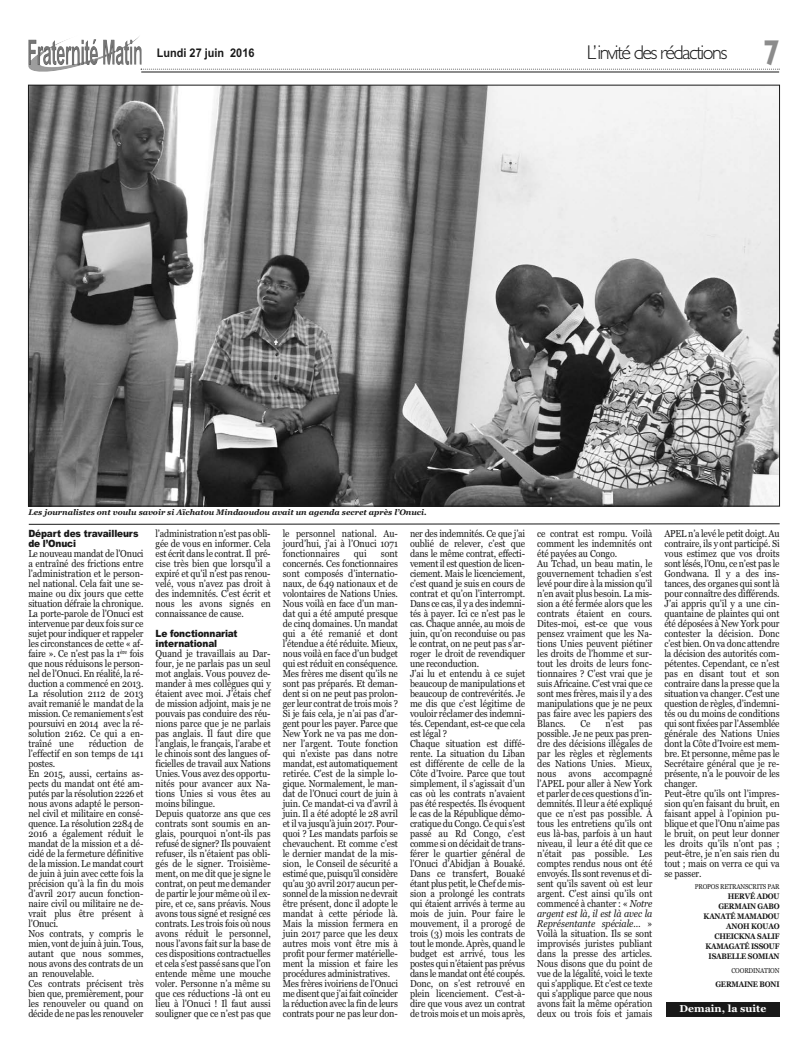
<style>
.page{position:relative;width:808px;height:1063px;background:#fff}
.page>*{position:absolute;margin:0;border:0;box-sizing:border-box;transform-origin:0 0}
.t1{font:300 20px "Gill Sans";letter-spacing:-.075em;color:#191919}
.t2{font:700 12px "Arial";color:#191919;scale:.91 1}
.t3{font:10px/10px "Georgia";letter-spacing:-.015em;color:#191919;scale:.9 1}
.t4{font:900 10px/10px "Arial";letter-spacing:-.015em;color:#191919;scale:.9 1}
.t5{font:700 10px "Georgia";color:#fff;scale:1.04 1}
.t6{font:700 8px/10px "Georgia";letter-spacing:-.025em;color:#191919;text-align:right;scale:.9 1}
.t7{font:italic 700 8px "Georgia";color:#191919}
.t8{font:7px "Georgia";letter-spacing:-.025em;color:#191919;scale:.9 1}
.s1{font-weight:700;font-size:36px;color:#8c8c8c}
.s2{font-style:italic}
</style>
<div class="page">
<img style="left:28px;top:40px;width:36px;height:27px">
<hr style="left:141px;top:71px;width:638px;height:1px;background:#191919">
<svg style="left:141px;top:69px;width:639px;height:1px"></svg>
<img style="left:30px;top:87px;width:748px;height:417px">
<svg style="left:29px;top:524px;width:751px;height:1px"></svg>
<div style="left:666px;top:1002px;width:114px;height:14px;background:#191919"></div>
<p class="t2" style="left:157px;top:46px;width:109px">Lundi 27 juin 2016</p>
<h1 class="t1" style="left:587px;top:40px;width:194px">L’invité des rédactions <span class="s1">7</span></h1>
<p class="t7" style="left:28px;top:508px;width:400px">Les journalistes ont voulu savoir si Aïchatou Mindaoudou avait un agenda secret après l’Onuci.</p>
<p class="t4" style="left:28px;top:528px;width:124px">Départ des travailleurs de l’Onuci</p>
<p class="t3" style="left:28px;top:548px;width:130px;text-align:justify">Le nouveau mandat de l’Onuci a entraîné des frictions entre l’administration et le person&shy;nel national. Cela fait une se&shy;maine ou dix jours que cette situation défraie la chronique.<br>La porte-parole de l’Onuci est intervenue par deux fois sur ce sujet pour indiquer et rappeler les circonstances de cette « af&shy;faire ». Ce n’est pas la 1<sup>ère</sup> fois que nous réduisons le person&shy;nel de l’Onuci. En réalité, la ré&shy;duction a commencé en 2013.<br>La résolution 2112 de 2013 avait remanié le mandat de la mission. Ce remaniement s’est poursuivi en 2014 avec la ré&shy;solution 2162. Ce qui a en&shy;traîné une</p>
<p class="t3" style="left:28px;top:738px;width:130px;text-indent:60px">réduction de l’effectif en son temps de 141 postes.<br>En 2015, aussi, certains as&shy;pects du mandat ont été am&shy;putés par la résolution 2226 et nous avons adapté le person&shy;nel civil et militaire en consé&shy;quence. La résolution 2284 de<br>2016 a également réduit le mandat de la mission et a dé&shy;cidé de la fermeture définitive de la mission. Le mandat court de juin à juin avec cette fois la précision qu’à la fin du mois d’avril 2017 aucun fonction&shy;naire civil ou militaire ne de&shy;vrait plus être présent à l’Onuci.<br>Nos contrats, y compris le mien, vont de juin à juin. Tous, autant que nous sommes, nous avons des contrats de un an renouvelable.<br>Ces contrats précisent très bien que, premièrement, pour les renouveler ou quand on décide de ne pas les renouveler</p>
<p class="t3" style="left:156px;top:529px;width:129px;text-align:justify">l’administration n’est pas obli&shy;gée de vous en informer. Cela est écrit dans le contrat. Il pré&shy;cise très bien que lorsqu’il a expiré et qu’il n’est pas renou&shy;velé, vous n’avez pas droit à des indemnités. C’est écrit et nous les avons signés en connaissance de cause.</p>
<p class="t4" style="left:156px;top:629px;width:93px">Le fonctionnariat international</p>
<p class="t3" style="left:156px;top:649px;width:130px">Quand je travaillais au Dar&shy;four, je ne parlais pas un seul mot anglais. Vous pouvez de&shy;mander à mes collègues qui y étaient avec moi. J’étais chef de mission adjoint, mais je ne pouvais pas conduire des réu&shy;nions parce que je ne parlais pas anglais. Il faut dire que l’anglais, le français, l’arabe et le chinois sont des langues of&shy;ficielles de travail aux Nations<br>Unies. Vous avez des opportu&shy;nités pour avancer aux Na&shy;tions Unies si vous êtes au moins bilingue.<br>Depuis quatorze ans que ces contrats sont soumis en an&shy;glais, pourquoi n’ont-ils pas refusé de signer? Ils pouvaient refuser, ils n’étaient pas obli&shy;gés de le signer. Troisième&shy;ment, on me dit que je signe le contrat, on peut me demander de partir le jour même où il ex&shy;pire, et ce, sans préavis. Nous avons tous signé et resigné ces contrats. Les trois fois où nous avons réduit le personnel, nous l’avons fait sur la base de ces dispositions contractuelles et cela s’est passé sans que l’on entende même une mouche voler. Personne n’a même su que ces réductions -là ont eu lieu à l’Onuci ! Il faut aussi souligner que ce n’est pas que</p>
<p class="t3" style="left:283px;top:529px;width:130px;text-align:justify">le personnel national. Au&shy;jourd’hui, j’ai à l’Onuci 1071 fonctionnaires</p>
<p class="t3" style="left:354px;top:549px;width:16px">qui</p>
<p class="t3" style="left:283px;top:549px;width:130px;text-indent:98px">sont concernés. Ces fonctionnaires sont composés d’internatio&shy;naux, de 649 nationaux et de volontaires de Nations Unies.<br>Nous voilà en face d’un man&shy;dat qui a été amputé presque de cinq domaines. Un mandat qui a été remanié et dont l’étendue a été réduite. Mieux, nous voilà en face d’un budget qui est réduit en conséquence.<br>Mes frères me disent qu’ils ne sont pas préparés. Et deman&shy;dent si on ne peut pas prolon&shy;ger leur contrat de trois mois ?<br>Si je fais cela, je n’ai pas d’ar&shy;gent pour les payer. Parce que<br>New York ne va pas me don&shy;ner l’argent. Toute fonction qui n’existe pas dans notre mandat, est automatiquement retirée. C’est de la simple lo&shy;gique. Normalement, le man&shy;dat de l’Onuci court de juin à juin. Ce mandat-ci va d’avril à juin. Il a été adopté le 28 avril et il va jusqu’à juin 2017. Pour&shy;quoi ? Les mandats parfois se chevauchent. Et comme c’est le dernier mandat de la mis&shy;sion, le Conseil de sécurité a estimé que, puisqu’il considère qu’au 30 avril 2017 aucun per&shy;sonnel de la mission ne devrait être présent, donc il adopte le mandat à cette période là.<br>Mais la mission fermera en juin 2017 parce que les deux autres mois vont être mis à profit pour fermer matérielle&shy;ment la mission et faire les procédures administratives.<br>Mes frères ivoiriens de l’Onuci me disent que j’ai fait coïncider la réduction avec la fin de leurs contrats pour ne pas leur don-</p>
<p class="t3" style="left:410px;top:529px;width:130px">ner des indemnités. Ce que j’ai oublié de relever, c’est que dans le même contrat, effecti&shy;vement il est question de licen&shy;ciement. Mais le licenciement, c’est quand je suis en cours de contrat et qu’on l’interrompt.<br>Dans ce cas, il y a des indemni&shy;tés à payer. Ici ce n’est pas le cas. Chaque année, au mois de juin, qu’on reconduise ou pas le contrat, on ne peut pas s’ar&shy;roger le droit de revendiquer une reconduction.<br>J’ai lu et entendu à ce sujet beaucoup de manipulations et beaucoup de contrevérités. Je me dis que c’est légitime de vouloir réclamer des indemni&shy;tés. Cependant, est-ce que cela est légal ?<br>Chaque situation est diffé&shy;rente. La situation du Liban est différente de celle de la<br>Côte d’Ivoire. Parce que tout simplement, il s’agissait d’un cas où les contrats n’avaient pas été respectés. Ils évoquent le cas de la République démo&shy;cratique du Congo. Ce qui s’est passé au Rd Congo, c’est comme si on décidait de trans&shy;férer le quartier général de l’Onuci d’Abidjan à Bouaké.<br>Dans ce transfert, Bouaké étant plus petit, le Chef de mis&shy;sion a prolongé les contrats qui étaient arrivés à terme au mois de juin. Pour faire le mouvement, il a prorogé de trois (3) mois les contrats de tout le monde. Après, quand le budget est arrivé, tous les postes qui n’étaient pas prévus dans le mandat ont été coupés.<br>Donc, on s’est retrouvé en plein licenciement. C’est-à&shy;dire que vous avez un contrat de trois mois et un mois après,</p>
<p class="t3" style="left:537px;top:529px;width:129px">ce contrat est rompu. Voilà comment les indemnités ont été payées au Congo.<br>Au Tchad, un beau matin, le gouvernement tchadien s’est levé pour dire à la mission qu’il n’en avait plus besoin. La mis&shy;sion a été fermée alors que les contrats étaient en cours.<br>Dites-moi, est-ce que vous pensez vraiment que les Na&shy;tions Unies peuvent piétiner les droits de l’homme et sur&shy;tout les droits de leurs fonc&shy;tionnaires ? C’est vrai que je suis Africaine. C’est vrai que ce sont mes frères, mais il y a des manipulations que je ne peux pas faire avec les papiers des<br>Blancs.</p>
<p class="t3" style="left:580px;top:719px;width:13px">Ce</p>
<p class="t3" style="left:605px;top:719px;width:22px">n’est</p>
<p class="t3" style="left:537px;top:719px;width:130px;text-align:justify;text-indent:102px">pas possible. Je ne peux pas pren&shy;dre des décisions illégales de par les règles et règlements des Nations Unies. Mieux, nous avons accompagné l’APEL pour aller à New York et parler de ces questions d’in&shy;demnités. Il leur a été expliqué que ce n’est pas possible. À tous les entretiens qu’ils ont eus là-bas, parfois à un haut niveau, il leur a été dit que ce n’était pas possible. Les comptes rendus nous ont été envoyés. Ils sont revenus et di&shy;sent qu’ils savent où est leur argent. C’est ainsi qu’ils ont commencé à chanter : « <span class="s2">Notre argent est là, il est là avec la Représentante spéciale…</span> » Voilà la situation. Ils se sont improvisés juristes publiant dans la presse des articles.<br>Nous disons que du point de vue de la légalité, voici le texte qui s’applique. Et c’est ce texte qui s’applique parce que nous avons fait la même opération deux ou trois fois et jamais</p>
<p class="t3" style="left:664px;top:529px;width:130px">APEL n’a levé le petit doigt. Au contraire, ils y ont participé. Si vous estimez que vos droits sont lésés, l’Onu, ce n’est pas le<br>Gondwana. Il y a des ins&shy;tances, des organes qui sont là pour connaître des différends.<br>J’ai appris qu’il y a une cin&shy;quantaine de plaintes qui ont été déposées à New York pour contester la décision. Donc c’est bien. On va donc attendre la décision des autorités com&shy;pétentes. Cependant, ce n’est pas en disant tout et son contraire dans la presse que la situation va changer. C’est une question de règles, d’indemni&shy;tés ou du moins de conditions qui sont fixées par l’Assemblée générale des Nations Unies dont la Côte d’Ivoire est mem&shy;bre. Et personne, même pas le<br>Secrétaire général que je re&shy;présente, n’a le pouvoir de les changer.<br>Peut-être qu’ils ont l’impres&shy;sion qu’en faisant du bruit, en faisant appel à l’opinion pu&shy;blique et que l’Onu n’aime pas le bruit, on peut leur donner les droits qu’ils n’ont pas ; peut-être, je n’en sais rien du tout ; mais on verra ce qui va se passer.</p>
<p class="t8" style="left:695px;top:883px;width:96px">PROPOS RETRANSCRITS PAR</p>
<p class="t6" style="left:704px;top:891px;width:86px">HERVÉ ADOU<br>GERMAIN GABO<br>KANATÉ MAMADOU<br>ANOH KOUAO<br>CHEICKNA SALIF<br>KAMAGATÉ ISSOUF<br>ISABELLE SOMIAN</p>
<p class="t8" style="left:731px;top:967px;width:55px">COORDINATION</p>
<p class="t6" style="left:715px;top:979px;width:73px">GERMAINE BONI</p>
<p class="t5" style="left:679px;top:1003px;width:85px">Demain, la suite</p>
</div>
